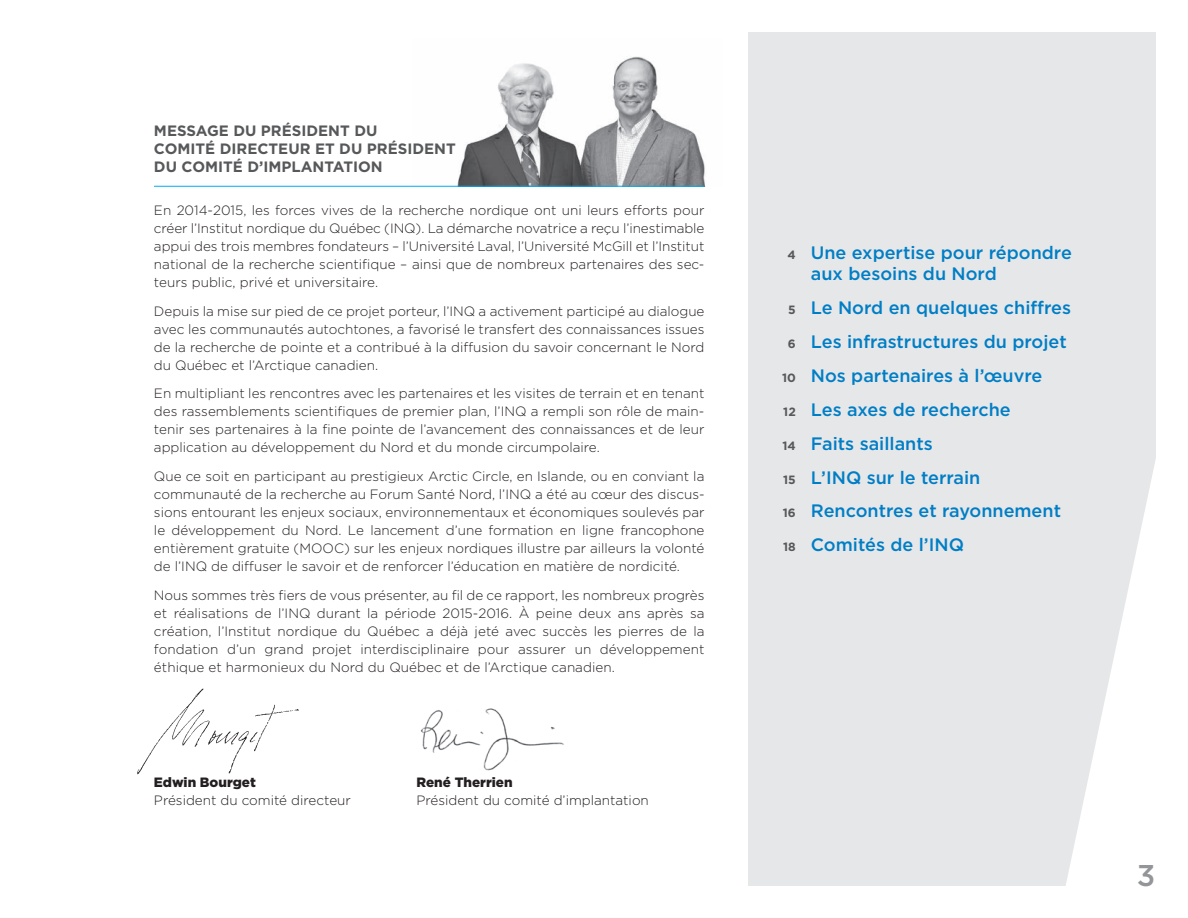
<style>
.page{position:relative;width:1188px;height:918px;background:#fff}
.page>*{position:absolute;margin:0;border:0;box-sizing:border-box;transform-origin:0 0}
.t1{font:500 30px "Gotham";color:#939598}
.t2{font:500 18px/21px "Gotham";color:#007ec5}
.t3{font:700 15px/18px "Gotham";color:#57585a}
.t4{font:300 13.5px/18px "Gotham";color:#231f20;text-align:justify}
.t5{font:900 13.5px "Gotham";color:#231f20}
.s1{font-weight:700;font-size:12px;color:#57585a}
</style>
<div class="page">
<img style="left:413px;top:56px;width:292px;height:130px">
<div style="left:748px;top:0;width:440px;height:918px;background:#e6e7e9"></div>
<hr style="left:154px;top:186px;width:550px;height:1px;background:#00aeef">
<div style="left:0;top:0;width:1188px;height:32px;background:#fff"></div>
<div style="left:1156px;top:0;width:32px;height:918px;background:#fff"></div>
<div style="left:0;top:886px;width:1188px;height:32px;background:#fff"></div>
<svg style="left:1066px;top:460px;width:90px;height:426px"></svg>
<img style="left:137px;top:688px;width:162px;height:87px">
<img style="left:421px;top:708px;width:143px;height:63px">
<p class="t3" style="left:154px;top:122px;width:303px">MESSAGE DU PRÉSIDENT DU<br>COMITÉ DIRECTEUR ET DU PRÉSIDENT<br>DU COMITÉ D’IMPLANTATION</p>
<p class="t4" style="left:154px;top:201px;width:552px">En 2014-2015, les forces vives de la recherche nordique ont uni leurs efforts pour créer l’Institut nordique du Québec (INQ). La démarche novatrice a reçu l’inestimable appui des trois membres fondateurs – l’Université Laval, l’Université McGill et l’Institut national de la recherche scientifique – ainsi que de nombreux partenaires des sec&shy;teurs public, privé et universitaire.</p>
<p class="t4" style="left:154px;top:301px;width:552px">Depuis la mise sur pied de ce projet porteur, l’INQ a activement participé au dialogue avec les communautés autochtones, a favorisé le transfert des connaissances issues de la recherche de pointe et a contribué à la diffusion du savoir concernant le Nord du Québec et l’Arctique canadien.</p>
<p class="t4" style="left:154px;top:384px;width:552px">En multipliant les rencontres avec les partenaires et les visites de terrain et en tenant des rassemblements scientifiques de premier plan, l’INQ a rempli son rôle de main&shy;tenir ses partenaires à la fine pointe de l’avancement des connaissances et de leur application au développement du Nord et du monde circumpolaire.</p>
<p class="t4" style="left:154px;top:467px;width:552px">Que ce soit en participant au prestigieux Arctic Circle, en Islande, ou en conviant la communauté de la recherche au Forum Santé Nord, l’INQ a été au cœur des discus&shy;sions entourant les enjeux sociaux, environnementaux et économiques soulevés par le développement du Nord. Le lancement d’une formation en ligne francophone entièrement gratuite (MOOC) sur les enjeux nordiques illustre par ailleurs la volonté de l’INQ de diffuser le savoir et de renforcer l’éducation en matière de nordicité.</p>
<p class="t4" style="left:154px;top:586px;width:552px">Nous sommes très fiers de vous présenter, au fil de ce rapport, les nombreux progrès et réalisations de l’INQ durant la période 2015-2016. À peine deux ans après sa création, l’Institut nordique du Québec a déjà jeté avec succès les pierres de la fondation d’un grand projet interdisciplinaire pour assurer un développement éthique et harmonieux du Nord du Québec et de l’Arctique canadien.</p>
<p class="t5" style="left:154px;top:773px;width:103px">Edwin Bourget</p>
<p class="t5" style="left:416px;top:773px;width:98px">René Therrien</p>
<p class="t4" style="left:154px;top:791px;width:198px">Président du comité directeur</p>
<p class="t4" style="left:416px;top:791px;width:234px">Président du comité d’implantation</p>
<h2 class="t2" style="left:811px;top:242px;width:263px;text-indent:-23px"><span class="s1">4</span> Une expertise pour répondre aux besoins du Nord</h2>
<h2 class="t2" style="left:788px;top:297px;width:284px"><span class="s1">5</span> Le Nord en quelques chiffres</h2>
<h2 class="t2" style="left:788px;top:331px;width:280px"><span class="s1">6</span> Les infrastructures du projet</h2>
<h2 class="t2" style="left:782px;top:365px;width:262px"><span class="s1">10</span> Nos partenaires à l’œuvre</h2>
<h2 class="t2" style="left:783px;top:399px;width:229px"><span class="s1">12</span> Les axes de recherche</h2>
<h2 class="t2" style="left:783px;top:432px;width:152px"><span class="s1">14</span> Faits saillants</h2>
<h2 class="t2" style="left:783px;top:466px;width:199px"><span class="s1">15</span> L’INQ sur le terrain</h2>
<h2 class="t2" style="left:783px;top:500px;width:280px"><span class="s1">16</span> Rencontres et rayonnement</h2>
<h2 class="t2" style="left:783px;top:534px;width:182px"><span class="s1">18</span> Comités de l’INQ</h2>
<h1 class="t1" style="left:1137px;top:856px;width:20px">3</h1>
</div>
